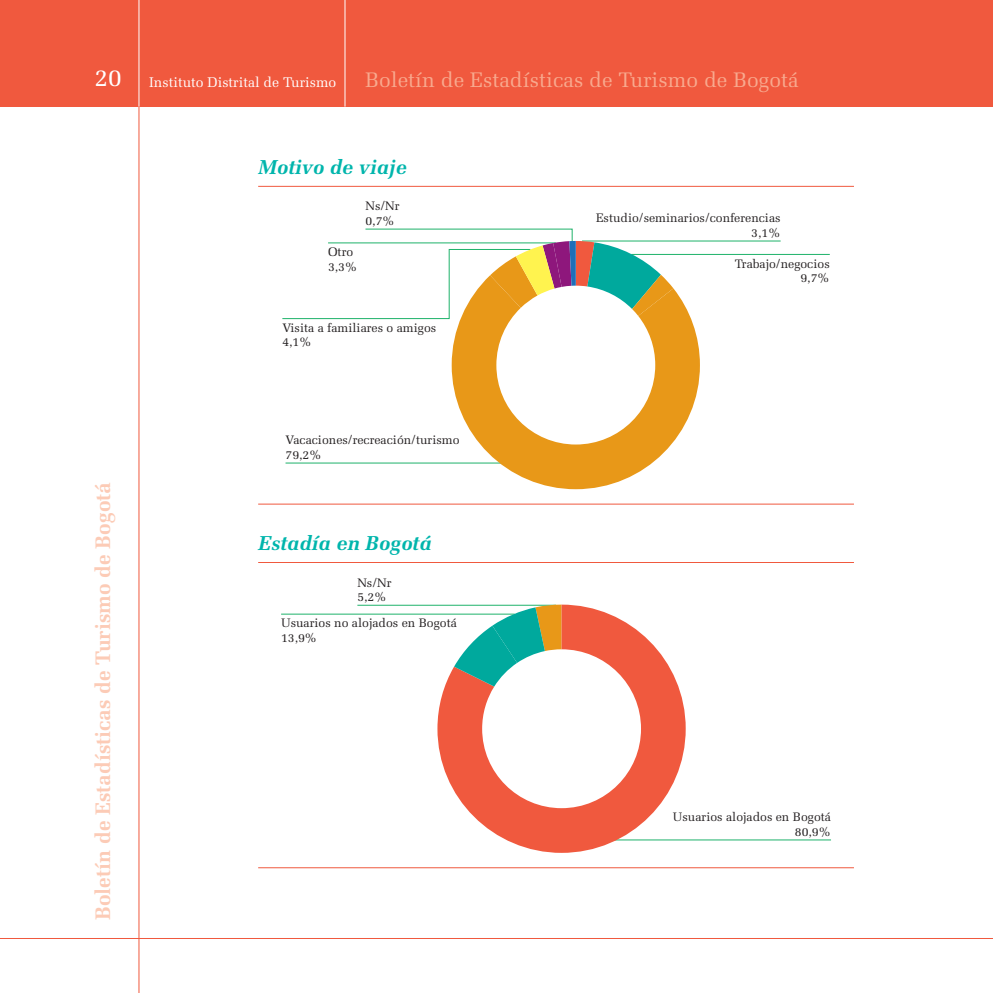
<style>
.page{position:relative;width:993px;height:993px;background:#fff}
.page>*{position:absolute;margin:0;border:0;box-sizing:border-box;transform-origin:0 0}
.t1{font:700 21px "Melior";color:#fccbb6}
.t2{font:21px "Melior";color:#f8a98e}
.t3{font:italic 700 20.12px "Melior";color:#00b5ac}
.t4{font:14px "Melior";color:#fff}
.t5{font:12.25px/14.7px "Melior";color:#231f20}
.s1{font-size:24.5px}
</style>
<div class="page">
<div style="left:0;top:0;width:992px;height:107px;background:#f0593e"></div>
<hr style="left:0;top:937px;width:992px;height:1px;background:#f0593e">
<hr style="left:138px;top:0;width:1px;height:992px;background:#f0593e">
<hr style="left:138px;top:0;width:1px;height:107px;background:#fff">
<hr style="left:344px;top:0;width:1px;height:107px;background:#fff">
<hr style="left:258px;top:186px;width:595px;height:1px;background:#f0593e">
<hr style="left:258px;top:503px;width:595px;height:1px;background:#f0593e">
<hr style="left:631px;top:254px;width:198px;height:1px;background:#1eb26a">
<hr style="left:285px;top:462px;width:218px;height:1px;background:#1eb26a">
<hr style="left:582px;top:240px;width:198px;height:1px;background:#1eb26a">
<svg style="left:451px;top:288px;width:248px;height:201px"></svg>
<svg style="left:282px;top:228px;width:391px;height:91px"></svg>
<hr style="left:258px;top:562px;width:595px;height:1px;background:#f0593e">
<hr style="left:258px;top:867px;width:595px;height:1px;background:#f0593e">
<hr style="left:614px;top:839px;width:216px;height:1px;background:#1eb26a">
<hr style="left:281px;top:613px;width:233px;height:1px;background:#1eb26a">
<hr style="left:357px;top:604px;width:199px;height:1px;background:#1eb26a">
<svg style="left:437px;top:604px;width:248px;height:248px"></svg>
<svg style="left:454px;top:604px;width:107px;height:82px"></svg>
<p class="t4" style="left:95px;top:74px;width:243px"><span class="s1">20</span> Instituto Distrital de Turismo</p>
<h1 class="t2" style="left:365px;top:67px;width:435px">Boletín de Estadísticas de Turismo de Bogotá</h1>
<h1 class="t1" style="left:90px;top:919px;width:439px;rotate:-90deg">Boletín de Estadísticas de Turismo de Bogotá</h1>
<h2 class="t3" style="left:258px;top:155px;width:150px">Motivo de viaje</h2>
<p class="t5" style="left:328px;top:244px;width:31px">Otro<br>3,3%</p>
<p class="t5" style="left:365px;top:199px;width:36px">Ns/Nr<br>0,7%</p>
<p class="t5" style="left:282px;top:320px;width:155px">Visita a familiares o amigos<br>4,1%</p>
<p class="t5" style="left:285px;top:433px;width:175px">Vacaciones/recreación/turismo<br>79,2%</p>
<h2 class="t3" style="left:258px;top:531px;width:175px">Estadía en Bogotá</h2>
<p class="t5" style="left:357px;top:575px;width:36px">Ns/Nr<br>5,2%</p>
<p class="t5" style="left:281px;top:615px;width:177px">Usuarios no alojados en Bogotá<br>13,9%</p>
<p class="t5" style="left:596px;top:211px;width:186px;text-align:right">Estudio/seminarios/conferencias<br>3,1%</p>
<p class="t5" style="left:734px;top:256px;width:96px;text-align:right">Trabajo/negocios<br>9,7%</p>
<p class="t5" style="left:672px;top:809px;width:159px;text-align:right">Usuarios alojados en Bogotá<br>80,9%</p>
</div>
